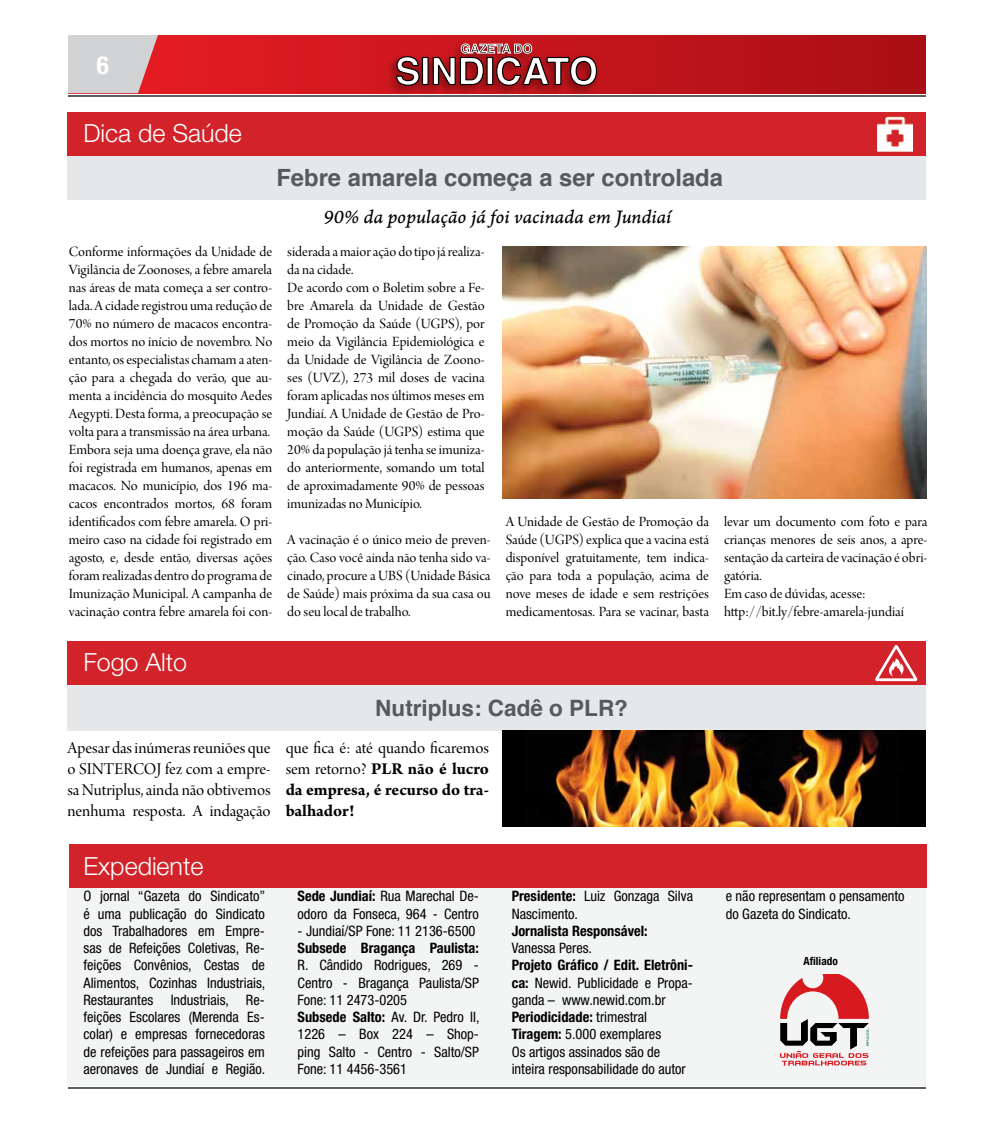
<style>
.page{position:relative;width:993px;height:1124px;background:#fff}
.page>*{position:absolute;margin:0;border:0;box-sizing:border-box;transform-origin:0 0}
.t1{font:300 25px "Helvetica Neue LT Std";color:#fff}
.t2{font:700 condensed 25px "Helvetica Neue LT Std";color:#fff}
.t3{font:700 23.75px "Helvetica";color:#58595b}
.t4{font:700 22.5px "Helvetica";color:#58595b}
.t5{font:20px "Arno Pro Italic Caption";letter-spacing:-.005em;color:#000}
.t6{font:17.5px/21px "Arno Pro Display";letter-spacing:-.005em;color:#000;text-align:justify}
.t7{font:700 17.5px/21px "Arno Pro";letter-spacing:-.005em;color:#000;text-align:justify}
.t8{font:15px/18px "Arno Pro Display";color:#000}
.t9{font:condensed 14.38px/17.2px "Helvetica Neue LT Std";color:#000}
.t10{font:700 condensed 14.38px "Helvetica Neue LT Std";color:#000}
.t11{font:700 condensed 11.25px "Helvetica Neue LT Std";color:#000}
.s1{font-family:"Arno Pro Display";font-weight:400}
.s2{font-weight:700}
</style>
<div class="page">
<hr style="left:68px;top:1086px;width:857px;height:2px;background:#5d5e5e">
<svg style="left:163px;top:35px;width:762px;height:58px;background:#c4151b"></svg>
<hr style="left:68px;top:95px;width:857px;height:2px;background:#5d5e5e">
<img style="left:382px;top:36px;width:222px;height:58px">
<svg style="left:395px;top:56px;width:25px;height:30px"></svg>
<div style="left:422px;top:57px;width:6px;height:27px;background:#fff"></div>
<div style="left:422px;top:57px;width:6px;height:28px;border:1px solid #000"></div>
<svg style="left:432px;top:43px;width:165px;height:43px"></svg>
<svg style="left:68px;top:35px;width:95px;height:58px;background:#d3b5b8"></svg>
<div style="left:67px;top:112px;width:858px;height:44px;background:#d2232a"></div>
<div style="left:67px;top:156px;width:858px;height:44px;background:#e6e7e8"></div>
<img style="left:877px;top:117px;width:34px;height:34px">
<img style="left:502px;top:246px;width:424px;height:252px">
<div style="left:67px;top:684px;width:858px;height:46px;background:#e6e7e8"></div>
<div style="left:67px;top:640px;width:858px;height:44px;background:#d2232a"></div>
<svg style="left:875px;top:645px;width:42px;height:36px"></svg>
<img style="left:502px;top:730px;width:423px;height:96px">
<div style="left:67px;top:887px;width:858px;height:198px;background:#f3f4f4"></div>
<div style="left:69px;top:843px;width:857px;height:44px;background:#d2232a"></div>
<svg style="left:779px;top:974px;width:89px;height:91px"></svg>
<h1 class="t2" style="left:97px;top:50px;width:13px">6</h1>
<h1 class="t1" style="left:83px;top:117px;width:160px">Dica de Saúde</h1>
<h2 class="t3" style="left:276px;top:159px;width:448px">Febre amarela começa a ser controlada</h2>
<h3 class="t5" style="left:323px;top:205px;width:349px">90% da população já foi vacinada em Jundiaí</h3>
<p class="t8" style="left:69px;top:243px;width:205px">Conforme informações da Unidade de Vigilância de Zoonoses, a febre amarela nas áreas de mata começa a ser contro&shy;lada. A cidade registrou uma redução de 70% no número de macacos encontra&shy;dos mortos no início de novembro. No entanto, os especialistas chamam a aten&shy;ção para a chegada do verão, que au&shy;menta a incidência do mosquito Aedes Aegypti. Desta forma, a preocupação se volta para a transmissão na área urbana.<br>Embora seja uma doença grave, ela não foi registrada em humanos, apenas em macacos. No município, dos 196 ma&shy;cacos encontrados mortos, 68 foram identificados com febre amarela. O pri&shy;meiro caso na cidade foi registrado em agosto, e, desde então, diversas ações foram realizadas dentro do programa de Imunização Municipal. A campanha de vacinação contra febre amarela foi con-</p>
<p class="t8" style="left:287px;top:243px;width:199px">siderada a maior ação do tipo já realiza&shy;da na cidade.<br>De acordo com o Boletim sobre a Fe&shy;bre Amarela da Unidade de Gestão de Promoção da Saúde (UGPS), por meio da Vigilância Epidemiológica e da Unidade de Vigilância de Zoono&shy;ses (UVZ), 273 mil doses de vacina foram aplicadas nos últimos meses em<br>Jundiaí. A Unidade de Gestão de Pro&shy;moção da Saúde (UGPS) estima que<br>20% da população já tenha se imuniza&shy;do anteriormente, somando um total de aproximadamente 90% de pessoas imunizadas no Município.</p>
<p class="t8" style="left:287px;top:531px;width:205px;text-align:justify">A vacinação é o único meio de preven&shy;ção. Caso você ainda não tenha sido va&shy;cinado, procure a UBS (Unidade Básica de Saúde) mais próxima da sua casa ou do seu local de trabalho.</p>
<h1 class="t1" style="left:83px;top:647px;width:105px">Fogo Alto</h1>
<p class="t8" style="left:505px;top:513px;width:205px;text-align:justify">A Unidade de Gestão de Promoção da Saúde (UGPS) explica que a vacina está disponível gratuitamente, tem indica&shy;ção para toda a população, acima de nove meses de idade e sem restrições medicamentosas. Para se vacinar, basta</p>
<p class="t8" style="left:723px;top:513px;width:205px">levar um documento com foto e para crianças menores de seis anos, a apre&shy;sentação da carteira de vacinação é obri&shy;gatória.<br>Em caso de dúvidas, acesse: http://bit.ly/febre-amarela-jundiaí</p>
<h3 class="t4" style="left:375px;top:689px;width:254px">Nutriplus: Cadê o PLR?</h3>
<p class="t6" style="left:67px;top:738px;width:205px">Apesar das inúmeras reuniões que o SINTERCOJ fez com a empre&shy;sa Nutriplus, ainda não obtivemos nenhuma resposta. A indagação</p>
<p class="t6" style="left:285px;top:738px;width:205px">que fica é: até quando ficaremos</p>
<p class="t7" style="left:285px;top:759px;width:205px"><span class="s1">sem retorno?</span> PLR não é lucro da empresa, é recurso do tra&shy;balhador!</p>
<h1 class="t1" style="left:83px;top:850px;width:121px">Expediente</h1>
<p class="t9" style="left:83px;top:887px;width:183px;text-align:justify">O jornal “Gazeta do Sindicato” é uma publicação do Sindicato dos Trabalhadores em Empre&shy;sas de Refeições Coletivas, Re&shy;feições Convênios, Cestas de Alimentos, Cozinhas Industriais, Restaurantes Industriais, Re&shy;feições Escolares (Merenda Es&shy;colar) e empresas fornecedoras de refeições para passageiros em aeronaves de Jundiaí e Região.</p>
<p class="t9" style="left:297px;top:887px;width:183px"><span class="s2">Sede Jundiaí:</span> Rua Marechal De&shy;odoro da Fonseca, 964 - Centro</p>
<p class="t9" style="left:297px;top:921px;width:179px">- Jundiaí/SP Fone: 11 2136-6500</p>
<p class="t10" style="left:297px;top:939px;width:183px">Subsede Bragança Paulista:</p>
<p class="t9" style="left:297px;top:956px;width:183px">R. Cândido Rodrigues, 269 -<br>Centro - Bragança Paulista/SP<br>Fone: 11 2473-0205<br><span class="s2">Subsede Salto:</span> Av. Dr. Pedro II,<br>1226 – Box 224 – Shop&shy;ping Salto - Centro - Salto/SP<br>Fone: 11 4456-3561</p>
<p class="t9" style="left:511px;top:887px;width:183px"><span class="s2">Presidente:</span> Luiz Gonzaga Silva<br>Nascimento.</p>
<p class="t10" style="left:511px;top:921px;width:137px">Jornalista Responsável:</p>
<p class="t9" style="left:511px;top:939px;width:82px">Vanessa Peres.</p>
<p class="t9" style="left:511px;top:956px;width:183px"><span class="s2">Projeto Gráfico / Edit. Eletrôni&shy;ca:</span> Newid. Publicidade e Propa&shy;ganda – www.newid.com.br<br><span class="s2">Periodicidade:</span> trimestral<br><span class="s2">Tiragem:</span> 5.000 exemplares<br>Os artigos assinados são de inteira responsabilidade do autor</p>
<p class="t9" style="left:725px;top:887px;width:180px">e não representam o pensamento do Gazeta do Sindicato.</p>
<p class="t11" style="left:803px;top:953px;width:36px">Afiliado</p>
</div>
